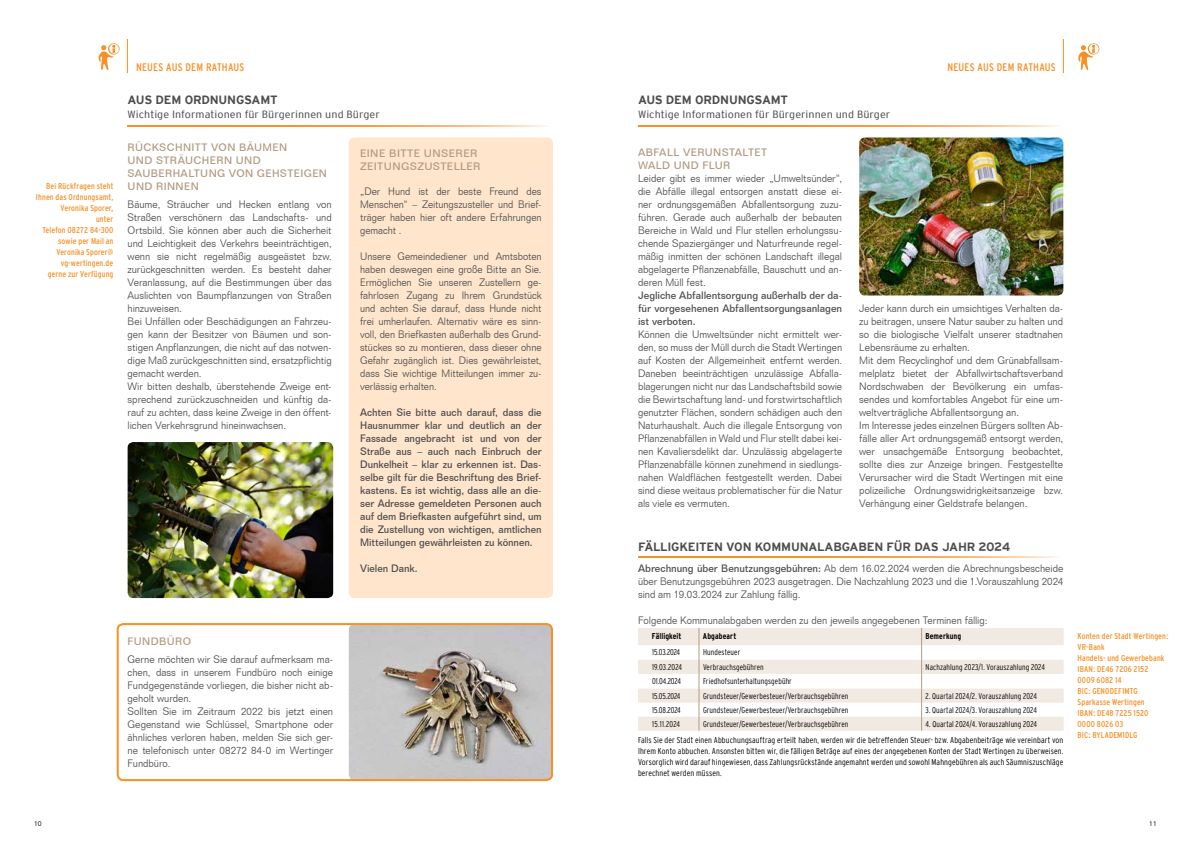
<style>
.page{position:relative;width:1191px;height:842px;background:#fff}
.page>*{position:absolute;margin:0;border:0;box-sizing:border-box;transform-origin:0 0}
.t1{font:700 12px "Interstate Plus";letter-spacing:-.02em;color:#4d4d4f}
.t2{font:condensed 11px "Interstate";letter-spacing:.015em;color:#f79026}
.t3{font:300 10.5px/13px "Folio BT";letter-spacing:-.005em;color:#4d4d4f;scale:.95 1}
.t4{font:300 10.5px/13px "Folio BT";letter-spacing:-.005em;color:#4d4d4f;text-align:justify;scale:.94 1}
.t5{font:300 10.5px/13px "Folio BT";letter-spacing:-.005em;color:#4d4d4f;text-align:justify;scale:.93 1}
.t6{font:500 10.5px/13px "Folio BT";letter-spacing:-.005em;color:#4d4d4f;text-align:justify;scale:.93 1}
.t7{font:500 10.5px/13px "Folio BT";letter-spacing:.035em;color:#b29b82}
.t8{font:500 10.5px/13px "Folio BT";letter-spacing:-.005em;color:#4d4d4f;text-align:justify;scale:.95 1}
.t9{font:300 condensed 10.5px "Interstate Plus";color:#4d4d4f;scale:1.3 1}
.t10{font:300 condensed 8.5px/11px "Interstate Plus";letter-spacing:.01em;color:#000;text-align:justify}
.t11{font:condensed 8.5px/11px "Interstate";letter-spacing:.01em;color:#f79026}
.t12{font:700 condensed 8.5px "Interstate";letter-spacing:.015em;color:#000;scale:.95 1}
.t13{font:300 condensed 8.3px "Interstate Plus";letter-spacing:.01em;color:#000;scale:.95 1}
.t14{font:300 7px "Folio BT";color:#000}
.s1{font-weight:500}
</style>
<div class="page">
<svg style="left:1078px;top:43px;width:22px;height:27px"></svg>
<hr style="left:1062px;top:39px;width:1px;height:34px;background:#f79026">
<svg style="left:98px;top:43px;width:22px;height:27px"></svg>
<hr style="left:127px;top:39px;width:1px;height:34px;background:#f79026">
<img style="left:128px;top:442px;width:205px;height:156px">
<svg style="left:128px;top:125px;width:420px;height:1px"></svg>
<svg style="left:638px;top:125px;width:421px;height:1px"></svg>
<div style="left:349px;top:137px;width:204px;height:461px;background:#ffe5cb;border-radius:6px"></div>
<svg style="left:638px;top:556px;width:421px;height:1px"></svg>
<svg style="left:638px;top:628px;width:425px;height:103px;fill:#f1eae3"></svg>
<svg style="left:698px;top:628px;width:1px;height:103px"></svg>
<svg style="left:921px;top:628px;width:1px;height:103px"></svg>
<img style="left:349px;top:626px;width:203px;height:154px">
<img style="left:859px;top:137px;width:204px;height:158px">
<div style="left:117px;top:623px;width:436px;height:158px;border:2px solid #f79026;border-radius:6px"></div>
<p class="t2" style="left:136px;top:60px;width:110px">neues aus dem rathaus</p>
<p class="t2" style="left:947px;top:60px;width:110px">neues aus dem rathaus</p>
<p class="t11" style="left:36px;top:181px;width:79px;text-align:right">Bei Rückfragen steht<br>Ihnen das Ordnungsamt,<br>Veronika Sporer,<br>unter<br>Telefon 08272 84-300 sowie per Mail an<br>Veronika Sporer@ vg-wertingen.de<br>gerne zur Verfügung</p>
<p class="t1" style="left:128px;top:93px;width:152px">AUS DEM ORDNUNGSAMT</p>
<p class="t9" style="left:128px;top:109px;width:195px">Wichtige Informationen für Bürgerinnen und Bürger</p>
<p class="t7" style="left:128px;top:140px;width:201px">Rückschnitt von Bäumen<br>und Sträuchern und<br>Sauberhaltung von Gehsteigen und Rinnen</p>
<p class="t3" style="left:128px;top:198px;width:216px">Bäume, Sträucher und Hecken entlang von Straßen verschönern das Landschafts- und Ortsbild. Sie können aber auch die Sicherheit und Leichtigkeit des Verkehrs beeinträchtigen, wenn sie nicht regelmäßig ausgeästet bzw. zurückgeschnitten werden. Es besteht daher Veranlassung, auf die Bestimmungen über das Auslichten von Baumpflanzungen von Straßen hinzuweisen.<br>Bei Unfällen oder Beschädigungen an Fahrzeu&shy;gen kann der Besitzer von Bäumen und son&shy;stigen Anpflanzungen, die nicht auf das notwen&shy;dige Maß zurückgeschnitten sind, ersatzpflichtig gemacht werden.<br>Wir bitten deshalb, überstehende Zweige ent&shy;sprechend zurückzuschneiden und künftig da&shy;rauf zu achten, dass keine Zweige in den öffent&shy;lichen Verkehrsgrund hineinwachsen.</p>
<p class="t7" style="left:360px;top:147px;width:122px">eine bitte unserer<br>Zeitungszusteller</p>
<p class="t5" style="left:360px;top:185px;width:197px">„Der Hund ist der beste Freund des Menschen“ – Zeitungszusteller und Brief&shy;träger haben hier oft andere Erfahrungen gemacht .</p>
<p class="t5" style="left:360px;top:250px;width:197px">Unsere Gemeindediener und Amtsboten haben deswegen eine große Bitte an Sie.<br>Ermöglichen Sie unseren Zustellern ge&shy;fahrlosen Zugang zu Ihrem Grundstück und achten Sie darauf, dass Hunde nicht frei umherlaufen. Alternativ wäre es sinn&shy;voll, den Briefkasten außerhalb des Grund&shy;stückes so zu montieren, dass dieser ohne Gefahr zugänglich ist. Dies gewährleistet, dass Sie wichtige Mitteilungen immer zu&shy;verlässig erhalten.</p>
<p class="t6" style="left:360px;top:406px;width:197px">Achten Sie bitte auch darauf, dass die Hausnummer klar und deutlich an der Fassade angebracht ist und von der Straße aus – auch nach Einbruch der Dunkelheit – klar zu erkennen ist. Das&shy;selbe gilt für die Beschriftung des Brief&shy;kastens. Es ist wichtig, dass alle an die&shy;ser Adresse gemeldeten Personen auch auf dem Briefkasten aufgeführt sind, um die Zustellung von wichtigen, amtlichen M itteilungen gewährleisten zu können.</p>
<p class="t6" style="left:360px;top:562px;width:63px">Vielen Dank.</p>
<p class="t7" style="left:128px;top:634px;width:65px">Fundbüro</p>
<p class="t3" style="left:128px;top:653px;width:218px">Gerne möchten wir Sie darauf aufmerksam ma&shy;chen, dass in unserem Fundbüro noch einige Fundgegenstände vorliegen, die bisher nicht ab&shy;geholt wurden.<br>Sollten Sie im Zeitraum 2022 bis jetzt einen Gegenstand wie Schlüssel, Smartphone oder ähnliches verloren haben, melden Sie sich ger&shy;ne telefonisch unter 08272 84-0 im Wertinger Fundbüro.</p>
<p class="t1" style="left:638px;top:93px;width:152px">AUS DEM ORDNUNGSAMT</p>
<p class="t9" style="left:638px;top:109px;width:195px">Wichtige Informationen für Bürgerinnen und Bürger</p>
<p class="t7" style="left:638px;top:146px;width:131px">abfall verunstaltet wald und flur</p>
<p class="t3" style="left:638px;top:172px;width:216px;text-align:justify">Leider gibt es immer wieder „Umweltsünder“, die Abfälle illegal entsorgen anstatt diese ei&shy;ner ordnungsgemäßen Abfallentsorgung zuzu&shy;führen. Gerade auch außerhalb der bebauten Bereiche in Wald und Flur stellen erholungssu&shy;chende Spaziergänger und Naturfreunde regel&shy;mäßig inmitten der schönen Landschaft illegal abgelagerte Pflanzenabfälle, Bauschutt und an&shy;deren Müll fest.</p>
<p class="t8" style="left:638px;top:289px;width:216px">Jegliche Abfallentsorgung außerhalb der da&shy;für vorgesehenen Abfallentsorgungsanlagen ist verboten.</p>
<p class="t4" style="left:638px;top:328px;width:219px">Können die Umweltsünder nicht ermittelt wer&shy;den, so muss der Müll durch die Stadt Wertingen auf Kosten der Allgemeinheit entfernt werden.<br>Daneben beeinträchtigen unzulässige Abfalla&shy;blagerungen nicht nur das Landschaftsbild sowie die Bewirtschaftung land- und forstwirtschaftlich genutzter Flächen, sondern schädigen auch den Naturhaushalt. Auch die illegale Entsorgung von Pflanzenabfällen in Wald und Flur stellt dabei kei&shy;nen Kavaliersdelikt dar. Unzulässig abgelagerte Pflanzenabfälle können zunehmend in siedlungs&shy;nahen Waldflächen festgestellt werden. Dabei sind diese weitaus problematischer für die Natur als viele es vermuten.</p>
<p class="t3" style="left:859px;top:302px;width:216px">Jeder kann durch ein umsichtiges Verhalten da&shy;zu beitragen, unsere Natur sauber zu halten und so die biologische Vielfalt unserer stadtnahen Lebensräume zu erhalten.<br>Mit dem Recyclinghof und dem Grünabfallsam&shy;melplatz bietet der Abfallwirtschaftsverband Nordschwaben der Bevölkerung ein umfas&shy;sendes und komfortables Angebot für eine um&shy;weltverträgliche Abfallentsorgung an.<br>Im Interesse jedes einzelnen Bürgers sollten Ab&shy;fälle aller Art ordnungsgemäß entsorgt werden, wer unsachgemäße Entsorgung beobachtet, sollte dies zur Anzeige bringen. Festgestellte Verursacher wird die Stadt Wertingen mit eine polizeiliche Ordnungswidrigkeitsanzeige bzw.<br>Verhängung einer Geldstrafe belangen.</p>
<p class="t1" style="left:638px;top:540px;width:373px">FÄLLIGKEITEN VON KOMMUNALABGABEN FÜR DAS JAHR 2024</p>
<p class="t3" style="left:638px;top:562px;width:449px;text-align:justify"><span class="s1">Abrechnung über Benutzungsgebühren:</span> Ab dem 16.02.2024 werden die Abrechnungsbescheide über Benutzungsgebühren 2023 ausgetragen. Die Nachzahlung 2023 und die 1.Vorauszahlung 2024 sind am 19.03.2024 zur Zahlung fällig.</p>
<p class="t3" style="left:638px;top:614px;width:369px">Folgende Kommunalabgaben werden zu den jeweils angegebenen Terminen fällig:</p>
<p class="t12" style="left:652px;top:631px;width:33px">Fälligkeit</p>
<p class="t12" style="left:703px;top:631px;width:37px">Abgabeart</p>
<p class="t12" style="left:925px;top:631px;width:39px">Bemerkung</p>
<p class="t13" style="left:652px;top:647px;width:31px">15.03.2024</p>
<p class="t13" style="left:703px;top:647px;width:41px">Hundesteuer</p>
<p class="t13" style="left:652px;top:662px;width:33px">19.03.2024</p>
<p class="t13" style="left:703px;top:662px;width:65px">Verbrauchsgebühren</p>
<p class="t13" style="left:925px;top:662px;width:127px">Nachzahlung 2023/1. Vorauszahlung 2024</p>
<p class="t13" style="left:652px;top:676px;width:32px">01.04.2024</p>
<p class="t13" style="left:703px;top:676px;width:95px">Friedhofsunterhaltungsgebühr</p>
<p class="t13" style="left:652px;top:691px;width:31px">15.05.2024</p>
<p class="t13" style="left:703px;top:691px;width:155px">Grundsteuer/Gewerbesteuer/Verbrauchsgebühren</p>
<p class="t13" style="left:925px;top:691px;width:119px">2. Quartal 2024/2. Vorauszahlung 2024</p>
<p class="t13" style="left:652px;top:705px;width:31px">15.08.2024</p>
<p class="t13" style="left:703px;top:705px;width:155px">Grundsteuer/Gewerbesteuer/Verbrauchsgebühren</p>
<p class="t13" style="left:925px;top:705px;width:119px">3. Quartal 2024/3. Vorauszahlung 2024</p>
<p class="t13" style="left:652px;top:719px;width:31px">15.11.2024</p>
<p class="t13" style="left:703px;top:719px;width:155px">Grundsteuer/Gewerbesteuer/Verbrauchsgebühren</p>
<p class="t13" style="left:925px;top:719px;width:119px">4. Quartal 2024/4. Vorauszahlung 2024</p>
<p class="t10" style="left:638px;top:734px;width:427px">Falls Sie der Stadt einen Abbuchungsauftrag erteilt haben, werden wir die betreffenden Steuer- bzw. Abgabenbeiträge wie vereinbart von Ihrem Konto abbuchen. Ansonsten bitten wir, die fälligen Beträge auf eines der angegebenen Konten der Stadt Wertingen zu überweisen.<br>Vorsorglich wird darauf hingewiesen, dass Zahlungsrückstände angemahnt werden und sowohl Mahngebühren als auch Säumniszuschläge berechnet werden müssen.</p>
<p class="t11" style="left:1077px;top:630px;width:92px">Konten der Stadt Wertingen:<br>VR-Bank<br>Handels- und Gewerbebank<br>IBAN</p>
<p class="t11" style="left:1077px;top:663px;width:72px;text-indent:16px">: DE46 7206 2152<br>0009 6082 14<br>BIC: GENODEF</p>
<p class="t11" style="left:1077px;top:685px;width:69px;text-indent:44px">1MTG<br>Sparkasse Wertingen<br>IBAN</p>
<p class="t11" style="left:1077px;top:707px;width:72px;text-indent:16px">: DE48 7225 1520<br>0000 8026 03<br>BIC: BYLADEM</p>
<p class="t11" style="left:1122px;top:729px;width:8px">1DLG</p>
<p class="t14" style="left:34px;top:819px;width:9px">10</p>
<p class="t14" style="left:1149px;top:819px;width:9px">11</p>
</div>
